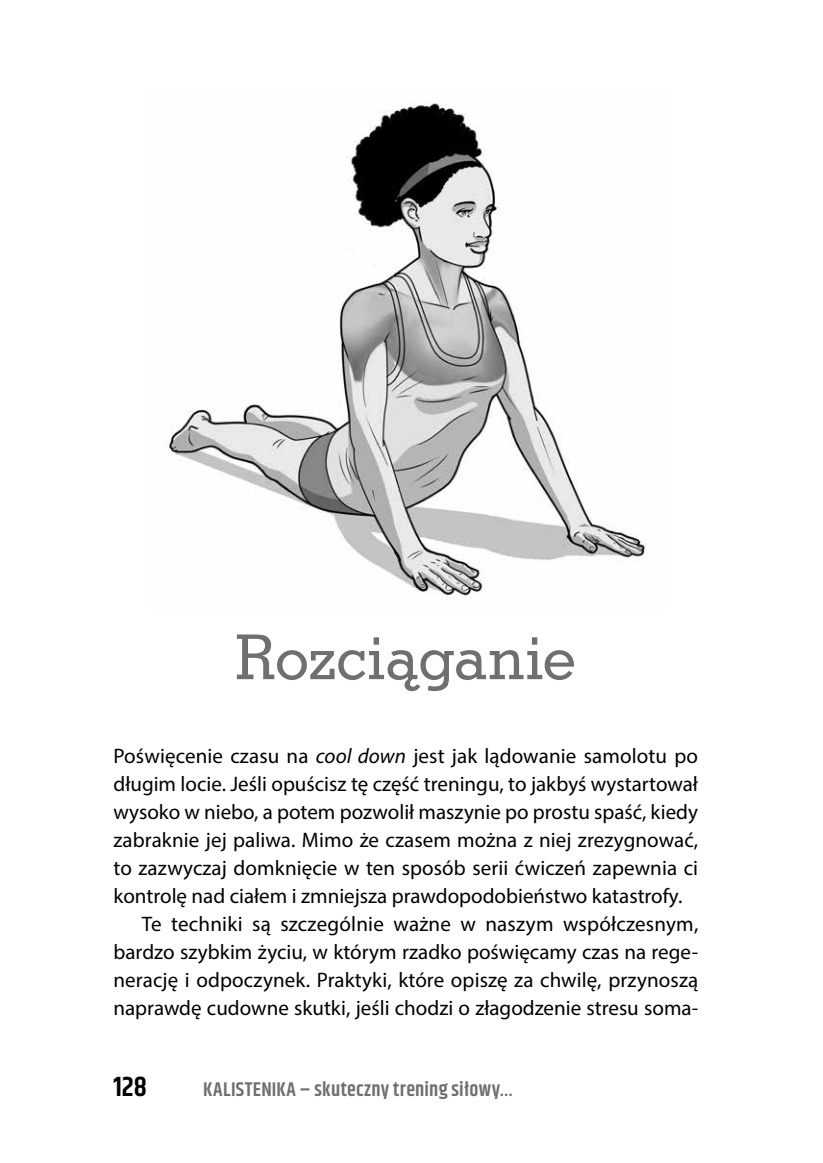
<style>
.page{position:relative;width:823px;height:1163px;background:#fff}
.page>*{position:absolute;margin:0;border:0;box-sizing:border-box;transform-origin:0 0}
.t1{font:62px "Stymie Md EU";letter-spacing:-.005em;color:#6f6f6f}
.t2{font:600 28px "Khand";color:#000}
.t3{font:21px "Myriad Pro";color:#000}
.t4{font:600 20px "Khand";letter-spacing:.015em;color:#6f6f6f}
.s1{font-style:italic}
</style>
<div class="page">
<img style="left:166px;top:103px;width:480px;height:493px">
<p class="t1" style="left:235px;top:619px;width:342px">Rozciąganie</p>
<p class="t3" style="left:113px;top:743px;width:585px">Poświęcenie czasu na <span class="s1">cool down</span> jest jak lądowanie samolotu po</p>
<p class="t3" style="left:113px;top:771px;width:585px">długim locie. Jeśli opuścisz tę część treningu, to jakbyś wystartował</p>
<p class="t3" style="left:113px;top:799px;width:585px">wysoko w niebo, a potem pozwolił maszynie po prostu spaść, kiedy</p>
<p class="t3" style="left:113px;top:827px;width:585px">zabraknie jej paliwa. Mimo że czasem można z niej zrezygnować,</p>
<p class="t3" style="left:113px;top:855px;width:585px">to zazwyczaj domknięcie w ten sposób serii ćwiczeń zapewnia ci</p>
<p class="t3" style="left:113px;top:883px;width:570px">kontrolę nad ciałem i zmniejsza prawdopodobieństwo katastrofy.</p>
<p class="t3" style="left:142px;top:911px;width:557px">Te techniki są szczególnie ważne w naszym współczesnym,</p>
<p class="t3" style="left:113px;top:939px;width:585px">bardzo szybkim życiu, w którym rzadko poświęcamy czas na rege-</p>
<p class="t3" style="left:113px;top:967px;width:586px">nerację i odpoczynek. Praktyki, które opiszę za chwilę, przynoszą</p>
<p class="t3" style="left:113px;top:995px;width:585px">naprawdę cudowne skutki, jeśli chodzi o złagodzenie stresu soma-</p>
<p class="t2" style="left:113px;top:1067px;width:35px">128</p>
<p class="t4" style="left:203px;top:1075px;width:311px">KALISTENIKA – skuteczny trening siłowy…</p>
</div>
